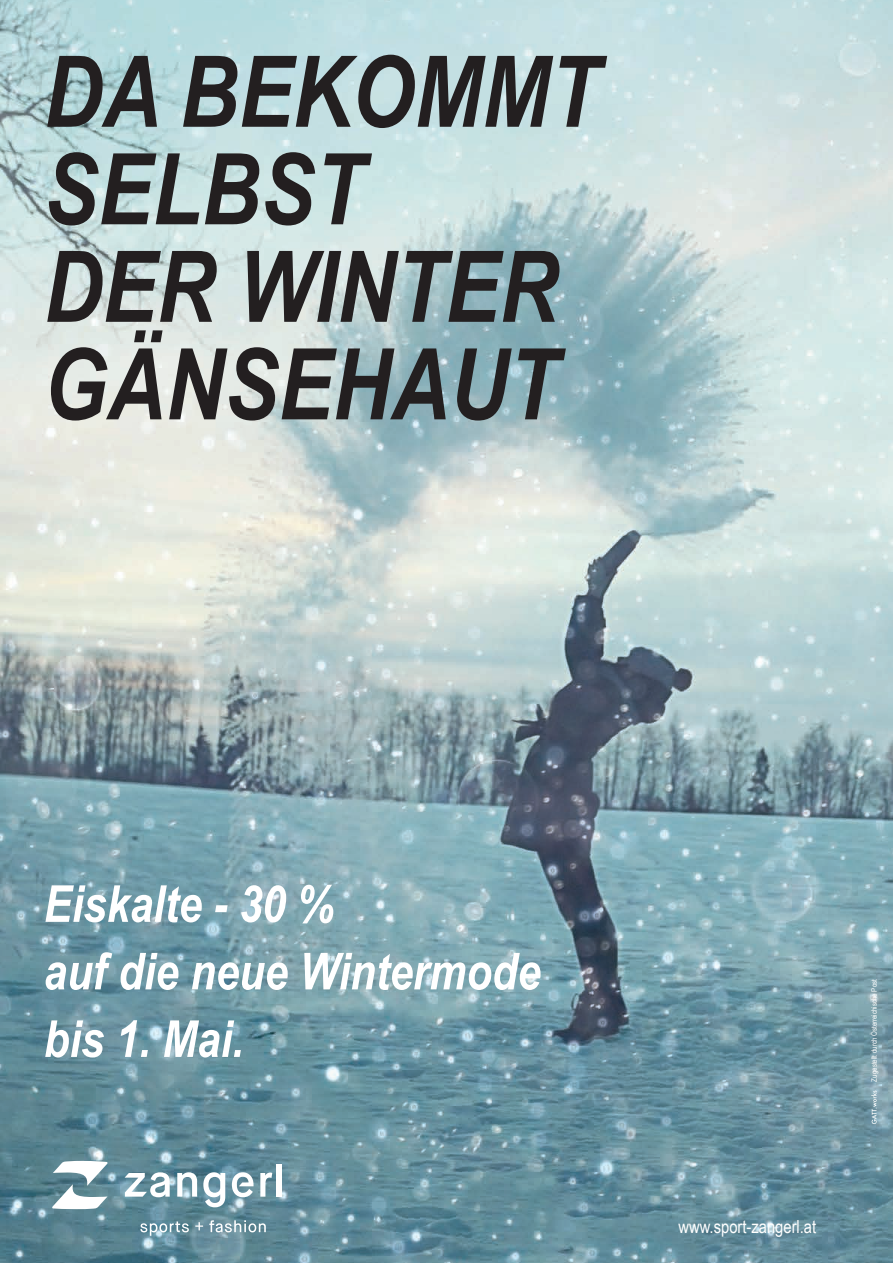
<style>
.page{position:relative;width:893px;height:1263px;background:#fff}
.page>*{position:absolute;margin:0;border:0;box-sizing:border-box;transform-origin:0 0}
.t1{font:italic 700 99px/97.5px "Arial Narrow";color:#231f20}
.t2{font:italic 700 51px/67.5px "Arial Narrow";color:#fff}
.t3{font:18px "Arial Narrow";color:#fff}
.t4{font:7.5px "Arial Narrow";color:#fff}
</style>
<div class="page">
<img style="left:0;top:0;width:893px;height:1263px">
<svg style="left:52px;top:1161px;width:56px;height:48px"></svg>
<svg style="left:177px;top:1172px;width:20px;height:24px"></svg>
<svg style="left:203px;top:1172px;width:22px;height:35px"></svg>
<svg style="left:260px;top:1172px;width:12px;height:24px"></svg>
<div style="left:277px;top:1164px;width:5px;height:32px;background:#fff"></div>
<svg style="left:232px;top:1172px;width:22px;height:25px"></svg>
<svg style="left:125px;top:1172px;width:45px;height:25px"></svg>
<svg style="left:140px;top:1221px;width:49px;height:15px"></svg>
<svg style="left:195px;top:1222px;width:8px;height:8px"></svg>
<svg style="left:209px;top:1220px;width:57px;height:12px"></svg>
<svg style="left:871px;top:1090px;width:6px;height:34px"></svg>
<h1 class="t1" style="left:44px;top:38px;width:557px">DA BEKOMMT<br>SELBST<br>DER WINTER<br>GÄNSEHAUT</h1>
<p class="t2" style="left:44px;top:868px;width:498px">Eiskalte - 30 %<br>auf die neue Wintermode bis 1. Mai.</p>
<p class="t4" style="left:869px;top:1081px;width:104px;rotate:-90deg">Zugestellt durch Österreichische Post</p>
<p class="t3" style="left:678px;top:1214px;width:139px">www.sport-zangerl.at</p>
</div>
